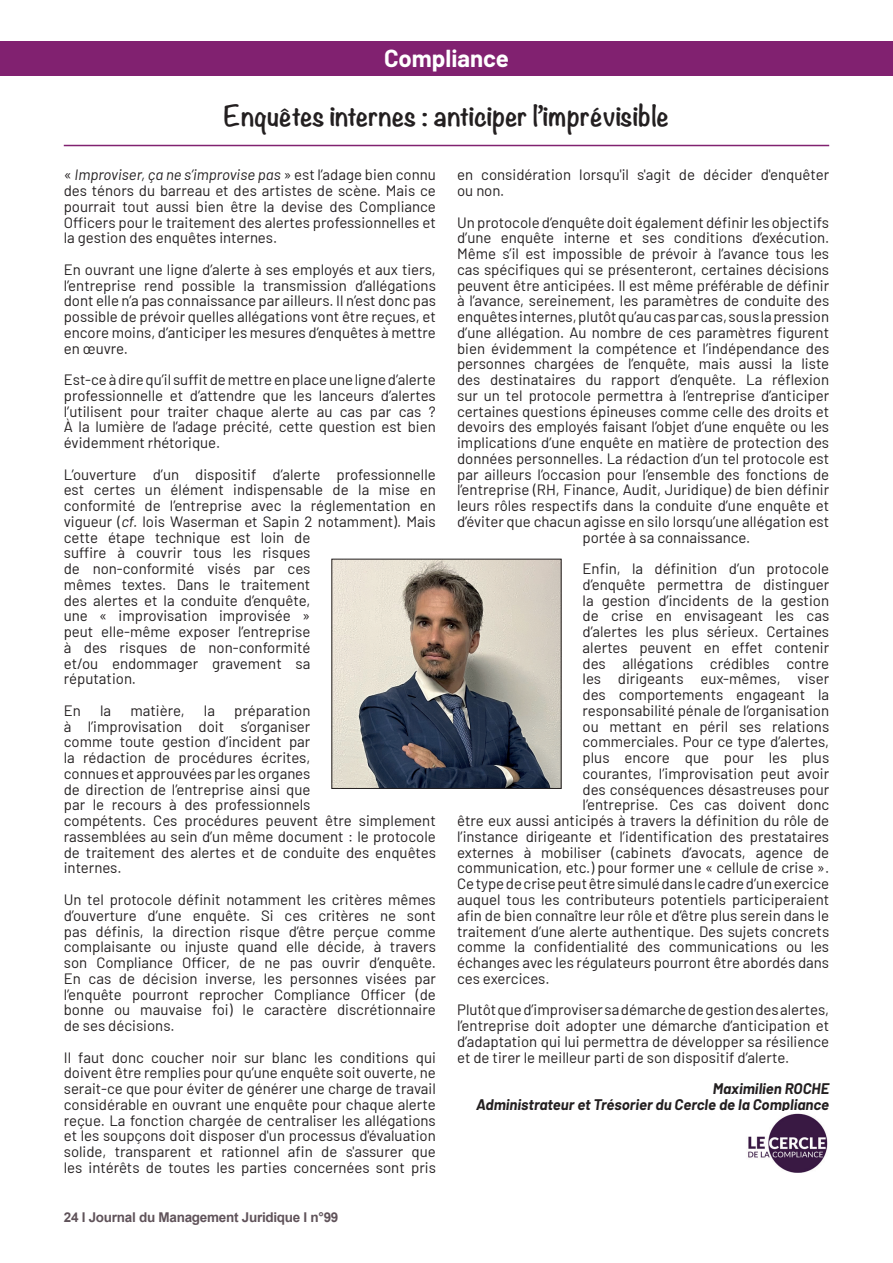
<style>
.page{position:relative;width:893px;height:1263px;background:#fff}
.page>*{position:absolute;margin:0;border:0;box-sizing:border-box;transform-origin:0 0}
.t1{font:700 25.5px "Noteworthy";color:#231f20}
.t2{font:700 24px "Barlow";color:#fff}
.t3{font:15px/15.8px "Barlow";color:#231f20;text-align:justify}
.t4{font:italic 700 15px/15.8px "Barlow";color:#231f20;text-align:right}
.t5{font:700 13.5px "Arial";letter-spacing:-.02em;color:#60535a}
.s1{font-style:italic}
</style>
<div class="page">
<div style="left:0;top:42px;width:893px;height:34px;background:#812170"></div>
<img style="left:748px;top:1113px;width:80px;height:60px">
<hr style="left:64px;top:145px;width:765px;height:1px;background:#812170">
<img style="left:334px;top:561px;width:225px;height:226px">
<div style="left:332px;top:559px;width:229px;height:230px;border:1px solid #231f20"></div>
<h2 class="t2" style="left:384px;top:41px;width:126px">Compliance</h2>
<h1 class="t1" style="left:224px;top:93px;width:447px">Enquêtes internes : anticiper l’imprévisible</h1>
<p class="t3" style="left:64px;top:166px;width:374px">« <span class="s1">Improviser, ça ne s’improvise pas</span> » est l’adage bien connu des ténors du barreau et des artistes de scène. Mais ce pourrait tout aussi bien être la devise des Compliance Officers pour le traitement des alertes professionnelles et la gestion des enquêtes internes.</p>
<p class="t3" style="left:64px;top:260px;width:374px">En ouvrant une ligne d’alerte à ses employés et aux tiers, l’entreprise rend possible la transmission d’allégations dont elle n’a pas connaissance par ailleurs. Il n’est donc pas possible de prévoir quelles allégations vont être reçues, et encore moins, d’anticiper les mesures d’enquêtes à mettre en œuvre.</p>
<p class="t3" style="left:64px;top:371px;width:374px">Est-ce à dire qu’il suffit de mettre en place une ligne d’alerte professionnelle et d’attendre que les lanceurs d’alertes l’utilisent pour traiter chaque alerte au cas par cas ?<br>À la lumière de l’adage précité, cette question est bien évidemment rhétorique.</p>
<p class="t3" style="left:64px;top:465px;width:374px;text-align:left">L’ouverture d’un dispositif d’alerte professionnelle est certes un élément indispensable de la mise en conformité de l’entreprise avec la réglementation en vigueur (<span class="s1">cf.</span> lois Waserman et Sapin 2 notamment). Mais cette étape technique est loin de<br>suffire à couvrir tous les risques<br>de non-conformité visés par ces<br>mêmes textes. Dans le traitement<br>des alertes et la conduite d’enquête,<br>une « improvisation improvisée »<br>peut elle-même exposer l’entreprise<br>à des risques de non-conformité<br>et/ou endommager gravement sa<br>réputation.</p>
<p class="t3" style="left:64px;top:701px;width:19px">En</p>
<p class="t3" style="left:100px;top:701px;width:13px">la</p>
<p class="t3" style="left:130px;top:701px;width:56px">matière,</p>
<p class="t3" style="left:204px;top:701px;width:13px">la</p>
<p class="t3" style="left:457px;top:166px;width:374px">en considération lorsqu'il s'agit de décider d'enquêter ou non.</p>
<p class="t3" style="left:457px;top:213px;width:374px">Un protocole d’enquête doit également définir les objectifs</p>
<p class="t3" style="left:457px;top:229px;width:374px">d’une enquête interne et ses conditions d’exécution.</p>
<p class="t3" style="left:457px;top:245px;width:374px">Même s’il est impossible de prévoir à l’avance tous les</p>
<p class="t3" style="left:457px;top:260px;width:374px">cas spécifiques qui se présenteront, certaines décisions</p>
<p class="t3" style="left:457px;top:276px;width:374px">peuvent être anticipées. Il est même préférable de définir</p>
<p class="t3" style="left:457px;top:292px;width:374px">à l’avance, sereinement, les paramètres de conduite des</p>
<p class="t3" style="left:457px;top:308px;width:373px">enquêtes internes, plutôt qu’au cas par cas, sous la pression</p>
<p class="t3" style="left:457px;top:323px;width:374px">d’une allégation. Au nombre de ces paramètres figurent</p>
<p class="t3" style="left:457px;top:339px;width:374px">bien évidemment la compétence et l’indépendance des</p>
<p class="t3" style="left:457px;top:355px;width:374px">personnes chargées de l’enquête, mais aussi la liste</p>
<p class="t3" style="left:457px;top:371px;width:374px">des destinataires du rapport d’enquête. La réflexion</p>
<p class="t3" style="left:457px;top:386px;width:374px">sur un tel protocole permettra à l’entreprise d’anticiper</p>
<p class="t3" style="left:457px;top:402px;width:374px">certaines questions épineuses comme celle des droits et</p>
<p class="t3" style="left:457px;top:418px;width:374px">devoirs des employés faisant l’objet d’une enquête ou les</p>
<p class="t3" style="left:457px;top:434px;width:374px">implications d’une enquête en matière de protection des</p>
<p class="t3" style="left:457px;top:449px;width:374px">données personnelles. La rédaction d’un tel protocole est</p>
<p class="t3" style="left:457px;top:465px;width:374px">par ailleurs l’occasion pour l’ensemble des fonctions de</p>
<p class="t3" style="left:457px;top:481px;width:374px">l’entreprise (RH, Finance, Audit, Juridique) de bien définir</p>
<p class="t3" style="left:457px;top:497px;width:374px">leurs rôles respectifs dans la conduite d’une enquête et</p>
<p class="t3" style="left:457px;top:512px;width:374px">d’éviter que chacun agisse en silo lorsqu’une allégation est</p>
<p class="t3" style="left:583px;top:528px;width:169px">portée à sa connaissance.</p>
<p class="t3" style="left:583px;top:560px;width:248px">Enfin, la définition d’un protocole</p>
<p class="t3" style="left:583px;top:575px;width:248px">d’enquête permettra de distinguer</p>
<p class="t3" style="left:583px;top:591px;width:248px">la gestion d’incidents de la gestion</p>
<p class="t3" style="left:583px;top:607px;width:248px">de crise en envisageant les cas</p>
<p class="t3" style="left:583px;top:623px;width:248px">d’alertes les plus sérieux. Certaines</p>
<p class="t3" style="left:583px;top:638px;width:248px">alertes peuvent en effet contenir</p>
<p class="t3" style="left:583px;top:654px;width:248px">des allégations crédibles contre</p>
<p class="t3" style="left:583px;top:670px;width:248px">les dirigeants eux-mêmes, viser</p>
<p class="t3" style="left:583px;top:686px;width:248px">des comportements engageant la</p>
<p class="t3" style="left:583px;top:701px;width:248px">responsabilité pénale de l’organisation</p>
<p class="t3" style="left:583px;top:717px;width:248px">ou mettant en péril ses relations</p>
<p class="t3" style="left:583px;top:733px;width:248px">commerciales. Pour ce type d’alertes,</p>
<p class="t3" style="left:583px;top:749px;width:248px">plus encore que pour les plus</p>
<p class="t3" style="left:583px;top:764px;width:248px">courantes, l’improvisation peut avoir</p>
<p class="t3" style="left:583px;top:780px;width:248px">des conséquences désastreuses pour</p>
<p class="t3" style="left:583px;top:796px;width:248px">l’entreprise. Ces cas doivent donc</p>
<p class="t3" style="left:457px;top:812px;width:374px">être eux aussi anticipés à travers la définition du rôle de</p>
<p class="t3" style="left:457px;top:827px;width:374px">l’instance dirigeante et l’identification des prestataires</p>
<p class="t3" style="left:457px;top:843px;width:374px">externes à mobiliser (cabinets d’avocats, agence de</p>
<p class="t3" style="left:457px;top:859px;width:374px">communication, etc.) pour former une « cellule de crise ».</p>
<p class="t3" style="left:457px;top:875px;width:374px">Ce type de crise peut être simulé dans le cadre d’un exercice</p>
<p class="t3" style="left:457px;top:890px;width:374px">auquel tous les contributeurs potentiels participeraient</p>
<p class="t3" style="left:457px;top:906px;width:374px">afin de bien connaître leur rôle et d’être plus serein dans le</p>
<p class="t3" style="left:457px;top:922px;width:374px">traitement d’une alerte authentique. Des sujets concrets</p>
<p class="t3" style="left:457px;top:938px;width:374px">comme la confidentialité des communications ou les</p>
<p class="t3" style="left:457px;top:953px;width:374px">échanges avec les régulateurs pourront être abordés dans</p>
<p class="t3" style="left:457px;top:969px;width:94px">ces exercices.</p>
<p class="t3" style="left:457px;top:1001px;width:374px">Plutôt que d’improviser sa démarche de gestion des alertes, l’entreprise doit adopter une démarche d’anticipation et d’adaptation qui lui permettra de développer sa résilience et de tirer le meilleur parti de son dispositif d’alerte.</p>
<p class="t4" style="left:476px;top:1079px;width:355px">Maximilien ROCHE<br>Administrateur et Trésorier du Cercle de la Compliance</p>
<p class="t3" style="left:64px;top:701px;width:374px;text-align:left;text-indent:170px">préparation<br>à l’improvisation doit s’organiser<br>comme toute gestion d’incident par<br>la rédaction de procédures écrites,<br>connues et approuvées par les organes<br>de direction de l’entreprise ainsi que<br>par le recours à des professionnels<br>compétents. Ces procédures peuvent être simplement rassemblées au sein d’un même document : le protocole de traitement des alertes et de conduite des enquêtes internes.</p>
<p class="t3" style="left:64px;top:890px;width:374px">Un tel protocole définit notamment les critères mêmes d’ouverture d’une enquête. Si ces critères ne sont pas définis, la direction risque d’être perçue comme complaisante ou injuste quand elle décide, à travers son Compliance Officer, de ne pas ouvrir d’enquête.<br>En cas de décision inverse, les personnes visées par l’enquête pourront reprocher Compliance Officer (de bonne ou mauvaise foi) le caractère discrétionnaire de ses décisions.</p>
<p class="t3" style="left:64px;top:1048px;width:374px">Il faut donc coucher noir sur blanc les conditions qui doivent être remplies pour qu’une enquête soit ouverte, ne serait-ce que pour éviter de générer une charge de travail considérable en ouvrant une enquête pour chaque alerte reçue. La fonction chargée de centraliser les allégations et les soupçons doit disposer d'un processus d'évaluation solide, transparent et rationnel afin de s'assurer que les intérêts de toutes les parties concernées sont pris</p>
<p class="t5" style="left:64px;top:1208px;width:276px">24 I Journal du Management Juridique I n°99</p>
</div>
